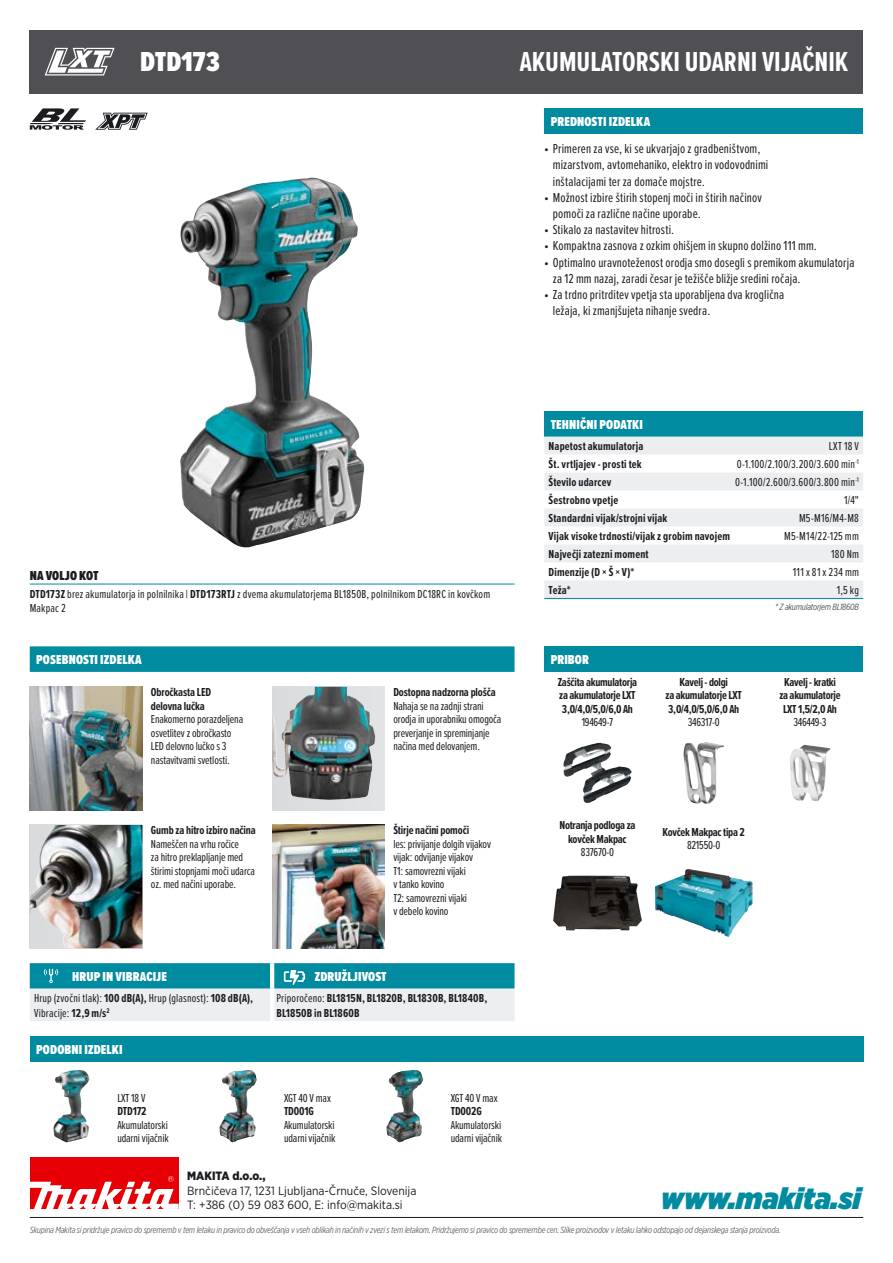
<style>
.page{position:relative;width:893px;height:1263px;background:#fff}
.page>*{position:absolute;margin:0;border:0;box-sizing:border-box;transform-origin:0 0}
.t1{font:italic 900 30px "Gotham Narrow";color:#008ba0}
.t2{font:700 28.5px "Proxima Nova Ex Cn";color:#fff}
.t3{font:900 28.5px "Proxima Nova Ex Cn";color:#fff}
.t4{font:13.5px/16.2px "Proxima Nova Ex Cn";letter-spacing:.01em;color:#1b1c20}
.t5{font:900 13.5px "Proxima Nova Ex Cn";letter-spacing:.01em;color:#fff}
.t6{font:900 13.5px "Proxima Nova Ex Cn";letter-spacing:.01em;color:#1b1c20}
.t7{font:12px/13.5px "Proxima Nova Ex Cn";letter-spacing:-.01em;color:#1b1c20}
.t8{font:700 12px/13.5px "Proxima Nova Ex Cn";letter-spacing:-.01em;color:#1b1c20;text-align:center}
.t9{font:700 12px/14.4px "Proxima Nova Ex Cn";letter-spacing:.015em;color:#1b1c20}
.t10{font:12px/14.4px "Proxima Nova Ex Cn";letter-spacing:.015em;color:#1b1c20}
.t11{font:12px/14.4px "Gotham Narrow";color:#1b1c20}
.t12{font:12px "Proxima Nova Ex Cn";letter-spacing:.02em;color:#1b1c20}
.t13{font:700 12px "Proxima Nova Ex Cn";letter-spacing:.01em;color:#1b1c20}
.t14{font:900 12px "Gotham Narrow";color:#1b1c20}
.t15{font:12px "Proxima Nova Ex Cn";letter-spacing:.025em;color:#1b1c20}
.t16{font:italic 9px "Gotham X Narrow";letter-spacing:-.02em;color:#68676c}
.t17{font:italic 9px "Gotham X Narrow";letter-spacing:-.02em;color:#504f53}
.s1{font-weight:700}
.s2{font-weight:400}
</style>
<div class="page">
<div style="left:544px;top:411px;width:319px;height:26px;background:#008ba0"></div>
<svg style="left:544px;top:437px;width:319px;height:161px;fill:#edeeef"></svg>
<hr style="left:544px;top:598px;width:319px;height:1px;background:#008ba0">
<div style="left:544px;top:108px;width:319px;height:26px;background:#008ba0"></div>
<hr style="left:30px;top:1217px;width:833px;height:1px;background:#1b1c20">
<div style="left:30px;top:30px;width:833px;height:64px;background:#504f53"></div>
<img style="left:180px;top:178px;width:184px;height:369px">
<svg style="left:30px;top:108px;width:56px;height:22px"></svg>
<svg style="left:95px;top:113px;width:53px;height:17px"></svg>
<div style="left:544px;top:646px;width:319px;height:26px;background:#008ba0"></div>
<img style="left:563px;top:743px;width:68px;height:60px">
<img style="left:683px;top:742px;width:41px;height:62px">
<img style="left:790px;top:745px;width:40px;height:56px">
<img style="left:560px;top:875px;width:27px;height:13px">
<img style="left:655px;top:869px;width:98px;height:68px">
<hr style="left:30px;top:584px;width:485px;height:1px;background:#008ba0">
<svg style="left:30px;top:963px;width:484px;height:58px;background:#88c4cd"></svg>
<svg style="left:30px;top:646px;width:484px;height:26px;background:#048da1"></svg>
<div style="left:30px;top:1036px;width:833px;height:25px;background:#008ba0"></div>
<img style="left:54px;top:1070px;width:35px;height:72px">
<img style="left:219px;top:1070px;width:38px;height:72px">
<img style="left:386px;top:1070px;width:36px;height:72px">
<img style="left:30px;top:687px;width:112px;height:123px">
<div style="left:272px;top:687px;width:113px;height:123px;background:#e1e3e5"></div>
<img style="left:272px;top:687px;width:103px;height:113px">
<img style="left:30px;top:825px;width:112px;height:123px">
<img style="left:272px;top:825px;width:113px;height:123px">
<div style="left:30px;top:1158px;width:149px;height:51px;background:#e60005"></div>
<svg style="left:30px;top:1176px;width:149px;height:33px"></svg>
<svg style="left:45px;top:48px;width:70px;height:27px"></svg>
<h2 class="t3" style="left:140px;top:41px;width:81px">DTD173</h2>
<h2 class="t2" style="left:520px;top:41px;width:330px">AKUMULATORSKI UDARNI VIJAČNIK</h2>
<p class="t6" style="left:30px;top:565px;width:70px">NA VOLJO KOT</p>
<p class="t10" style="left:30px;top:586px;width:462px"><span class="s1">DTD173Z</span> brez akumulatorja in polnilnika | <span class="s1">DTD173RTJ</span> z dvema akumulatorjema BL1850B, polnilnikom DC18RC in kovčkom<br>Makpac 2</p>
<p class="t5" style="left:36px;top:650px;width:107px">POSEBNOSTI IZDELKA</p>
<p class="t8" style="left:151px;top:685px;width:62px;text-align:left">Obročkasta LED delovna lučka</p>
<p class="t7" style="left:151px;top:712px;width:94px">Enakomerno porazdeljena osvetlitev z obročkasto<br>LED delovno lučko s 3 nastavitvami svetlosti.</p>
<p class="t8" style="left:151px;top:823px;width:106px">Gumb za hitro izbiro načina</p>
<p class="t7" style="left:151px;top:837px;width:106px">Nameščen na vrhu ročice<br>za hitro preklapljanje med štirimi stopnjami moči udarca oz. med načini uporabe.</p>
<p class="t8" style="left:393px;top:685px;width:104px">Dostopna nadzorna plošča</p>
<p class="t7" style="left:393px;top:698px;width:110px">Nahaja se na zadnji strani orodja in uporabniku omogoča preverjanje in spreminjanje načina med delovanjem.</p>
<p class="t8" style="left:393px;top:823px;width:77px">Štirje načini pomoči</p>
<p class="t7" style="left:393px;top:837px;width:99px">les: privijanje dolgih vijakov vijak: odvijanje vijakov<br>T1: samovrezni vijaki<br>v tanko kovino<br>T2: samovrezni vijaki<br>v debelo kovino</p>
<p class="t5" style="left:72px;top:967px;width:96px">HRUP IN VIBRACIJE</p>
<p class="t5" style="left:315px;top:967px;width:74px">ZDRUŽLJIVOST</p>
<p class="t10" style="left:34px;top:991px;width:221px">Hrup (zvočni tlak): <span class="s1">100 dB(A),</span> Hrup (glasnost): <span class="s1">108 dB(A),<br></span>Vibracije: <span class="s1">12,9 m/s</span><sup>2</sup></p>
<p class="t9" style="left:276px;top:991px;width:212px"><span class="s2">Priporočeno:</span> BL1815N, BL1820B, BL1830B, BL1840B,<br>BL1850B in BL1860B</p>
<p class="t5" style="left:36px;top:1039px;width:88px">PODOBNI IZDELKI</p>
<p class="t7" style="left:117px;top:1090px;width:30px">LXT 18 V</p>
<p class="t8" style="left:117px;top:1104px;width:31px">DTD172</p>
<p class="t7" style="left:117px;top:1117px;width:53px">Akumulatorski udarni vijačnik</p>
<p class="t7" style="left:284px;top:1090px;width:48px">XGT 40 V max</p>
<p class="t8" style="left:284px;top:1104px;width:31px">TD001G</p>
<p class="t7" style="left:284px;top:1117px;width:53px">Akumulatorski udarni vijačnik</p>
<p class="t7" style="left:451px;top:1090px;width:48px">XGT 40 V max</p>
<p class="t8" style="left:451px;top:1104px;width:33px">TD002G</p>
<p class="t7" style="left:451px;top:1117px;width:53px">Akumulatorski udarni vijačnik</p>
<p class="t5" style="left:551px;top:112px;width:101px">PREDNOSTI IZDELKA</p>
<p class="t4" style="left:553px;top:140px;width:217px;text-indent:-9px">• Primeren za vse, ki se ukvarjajo z gradbeništvom, mizarstvom, avtomehaniko, elektro in vodovodnimi inštalacijami ter za domače mojstre.</p>
<p class="t4" style="left:553px;top:189px;width:210px;text-indent:-9px">• Možnost izbire štirih stopenj moči in štirih načinov pomoči za različne načine uporabe.</p>
<p class="t4" style="left:544px;top:221px;width:131px">• Stikalo za nastavitev hitrosti.</p>
<p class="t4" style="left:544px;top:237px;width:274px">• Kompaktna zasnova z ozkim ohišjem in skupno dolžino 111 mm.</p>
<p class="t4" style="left:553px;top:253px;width:303px;text-indent:-9px">• Optimalno uravnoteženost orodja smo dosegli s premikom akumulatorja za 12 mm nazaj, zaradi česar je težišče bližje sredini ročaja.</p>
<p class="t4" style="left:553px;top:286px;width:233px;text-indent:-9px">• Za trdno pritrditev vpetja sta uporabljena dva kroglična ležaja, ki zmanjšujeta nihanje svedra.</p>
<p class="t5" style="left:551px;top:414px;width:94px">TEHNIČNI PODATKI</p>
<p class="t9" style="left:549px;top:439px;width:96px">Napetost akumulatorja</p>
<p class="t7" style="left:829px;top:439px;width:32px">LXT 18 V</p>
<p class="t9" style="left:549px;top:457px;width:95px">Št. vrtljajev - prosti tek</p>
<p class="t10" style="left:737px;top:457px;width:124px">0-1.100/2.100/3.200/3.600 min<sup>-1</sup></p>
<p class="t13" style="left:549px;top:474px;width:64px">Število udarcev</p>
<p class="t12" style="left:735px;top:474px;width:125px">0-1.100/2.600/3.600/3.800 min<sup>-1</sup></p>
<p class="t9" style="left:549px;top:493px;width:71px">Šestrobno vpetje</p>
<p class="t7" style="left:844px;top:493px;width:16px">1/4"</p>
<p class="t9" style="left:548px;top:511px;width:120px">Standardni vijak/strojni vijak</p>
<p class="t7" style="left:799px;top:511px;width:61px">M5-M16/M4-M8</p>
<p class="t9" style="left:549px;top:529px;width:183px">Vijak visoke trdnosti/vijak z grobim navojem</p>
<p class="t10" style="left:784px;top:529px;width:76px">M5-M14/22-125 mm</p>
<p class="t9" style="left:549px;top:547px;width:102px">Največji zatezni moment</p>
<p class="t7" style="left:831px;top:547px;width:29px">180 Nm</p>
<p class="t9" style="left:549px;top:565px;width:87px">Dimenzije (D × Š × V)*</p>
<p class="t15" style="left:793px;top:563px;width:68px">111 x 81 x 234 mm</p>
<p class="t8" style="left:549px;top:583px;width:24px">Teža*</p>
<p class="t7" style="left:837px;top:583px;width:24px">1,5 kg</p>
<p class="t17" style="left:775px;top:601px;width:85px">* Z akumulatorjem BL1860B</p>
<p class="t5" style="left:551px;top:650px;width:40px">PRIBOR</p>
<p class="t8" style="left:558px;top:675px;width:81px;text-align:left">Zaščita akumulatorja za akumulatorje LXT<br>3,0/4,0/5,0/6,0 Ah</p>
<p class="t7" style="left:582px;top:715px;width:33px">194649-7</p>
<p class="t8" style="left:666px;top:675px;width:78px">Kavelj - dolgi<br>za akumulatorje LXT<br>3,0/4,0/5,0/6,0 Ah</p>
<p class="t7" style="left:688px;top:715px;width:34px">346317-0</p>
<p class="t8" style="left:779px;top:675px;width:63px">Kavelj - kratki za akumulatorje<br>LXT 1,5/2,0 Ah</p>
<p class="t7" style="left:793px;top:715px;width:35px">346449-3</p>
<p class="t8" style="left:559px;top:818px;width:77px">Notranja podloga za kovček Makpac</p>
<p class="t7" style="left:581px;top:845px;width:35px">837670-0</p>
<p class="t8" style="left:663px;top:825px;width:84px">Kovček Makpac tipa 2</p>
<p class="t7" style="left:687px;top:838px;width:35px">821550-0</p>
<p class="t14" style="left:187px;top:1168px;width:80px">MAKITA d.o.o.,</p>
<p class="t11" style="left:187px;top:1183px;width:231px">Brnčičeva 17, 1231 Ljubljana-Črnuče, Slovenija<br>T: +386 (0) 59 083 600, E: info@makita.si</p>
<h1 class="t1" style="left:661px;top:1178px;width:202px">www.makita.si</h1>
<p class="t16" style="left:30px;top:1224px;width:753px">Skupina Makita si pridržuje pravico do sprememb v tem letaku in pravico do obveščanja v vseh oblikah in načinih v zvezi s tem letakom. Pridržujemo si pravico do spremembe cen. Slike proizvodov v letaku lahko odstopajo od dejanskega stanja proizvoda.</p>
</div>
